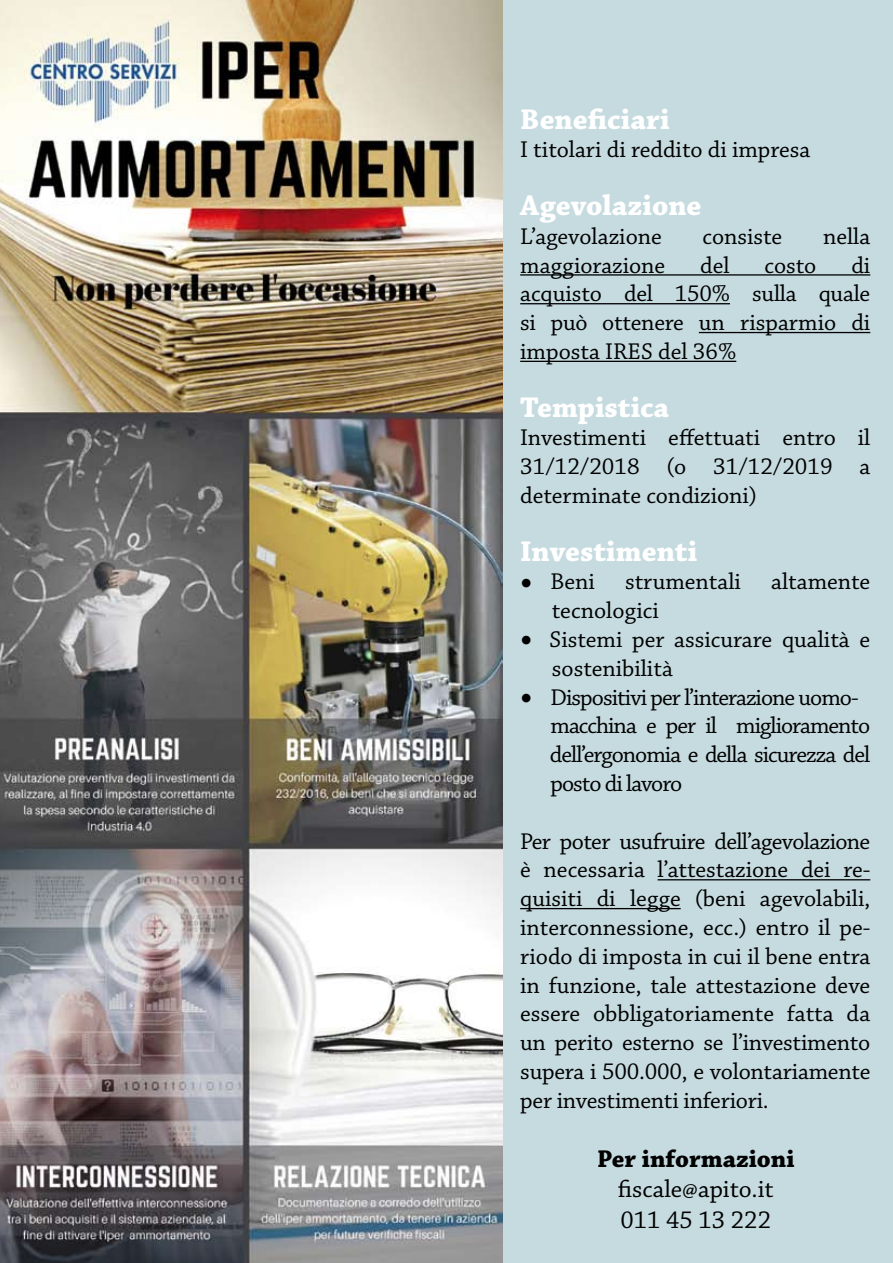
<style>
.page{position:relative;width:893px;height:1263px;background:#fff}
.page>*{position:absolute;margin:0;border:0;box-sizing:border-box;transform-origin:0 0}
.t1{font:700 30px "Chaparral Pro";color:#fff}
.t2{font:25.5px/30.6px "Chaparral Pro";color:#000}
.t3{font:700 25.5px "Chaparral Pro";color:#000}
.t4{font:24px/28.8px "Chaparral Pro";color:#000;text-align:justify}
.t5{font:24px/28.8px "Chaparral Pro";letter-spacing:-.04em;color:#000}
.t6{font:24px "Symbol";color:#000}
</style>
<div class="page">
<div style="left:502px;top:0;width:391px;height:1263px;background:#c6dbe0"></div>
<img style="left:0;top:0;width:502px;height:1263px">
<hr style="left:520px;top:274px;width:350px;height:2px;background:#000">
<hr style="left:520px;top:303px;width:210px;height:1px;background:#000">
<hr style="left:699px;top:332px;width:171px;height:1px;background:#000">
<hr style="left:520px;top:361px;width:216px;height:1px;background:#000">
<hr style="left:658px;top:879px;width:212px;height:1px;background:#000">
<hr style="left:520px;top:908px;width:161px;height:1px;background:#000">
<p class="t1" style="left:520px;top:101px;width:151px">Beneficiari</p>
<p class="t4" style="left:520px;top:136px;width:292px">I titolari di reddito di impresa</p>
<p class="t1" style="left:520px;top:188px;width:183px">Agevolazione</p>
<p class="t4" style="left:520px;top:223px;width:143px">L’agevolazione</p>
<p class="t4" style="left:702px;top:223px;width:81px">consiste</p>
<p class="t4" style="left:823px;top:223px;width:49px">nella</p>
<p class="t4" style="left:520px;top:251px;width:147px">maggiorazione</p>
<p class="t4" style="left:700px;top:251px;width:31px">del</p>
<p class="t4" style="left:765px;top:251px;width:53px">costo</p>
<p class="t4" style="left:520px;top:251px;width:352px;text-indent:331px">di acquisto del 150% sulla quale si può ottenere un risparmio di imposta IRES del 36%</p>
<p class="t1" style="left:520px;top:389px;width:151px">Tempistica</p>
<p class="t4" style="left:520px;top:424px;width:352px">Investimenti effettuati entro il 31/12/2018 (o 31/12/2019 a determinate condizioni)</p>
<p class="t1" style="left:520px;top:533px;width:179px">Investimenti</p>
<p class="t4" style="left:550px;top:568px;width:46px">Beni</p>
<p class="t4" style="left:625px;top:568px;width:117px">strumentali</p>
<p class="t4" style="left:771px;top:568px;width:101px">altamente</p>
<p class="t5" style="left:550px;top:597px;width:322px">tecnologici<br>Sistemi per assicurare qualità e sostenibilità<br>Dispositivi per l’interazione uomo&shy;macchina e per il miglioramento dell’ergonomia e della sicurezza del posto di lavoro</p>
<p class="t4" style="left:520px;top:827px;width:352px">Per poter usufruire dell’agevolazione è necessaria l’attestazione dei re&shy;quisiti di legge (beni agevolabili, interconnessione, ecc.) entro il pe&shy;riodo di imposta in cui il bene entra in funzione, tale attestazione deve essere obbligatoriamente fatta da un perito esterno se l’investimento supera i 500.000, e volontariamente per investimenti inferiori.</p>
<p class="t3" style="left:597px;top:1144px;width:199px">Per informazioni</p>
<p class="t2" style="left:618px;top:1175px;width:157px">fiscale@apito.it<br>011 45 13 222</p>
<p class="t6" style="left:521px;top:565px;width:13px">•</p>
<p class="t6" style="left:521px;top:623px;width:13px">•</p>
<p class="t6" style="left:521px;top:681px;width:13px">•</p>
</div>
